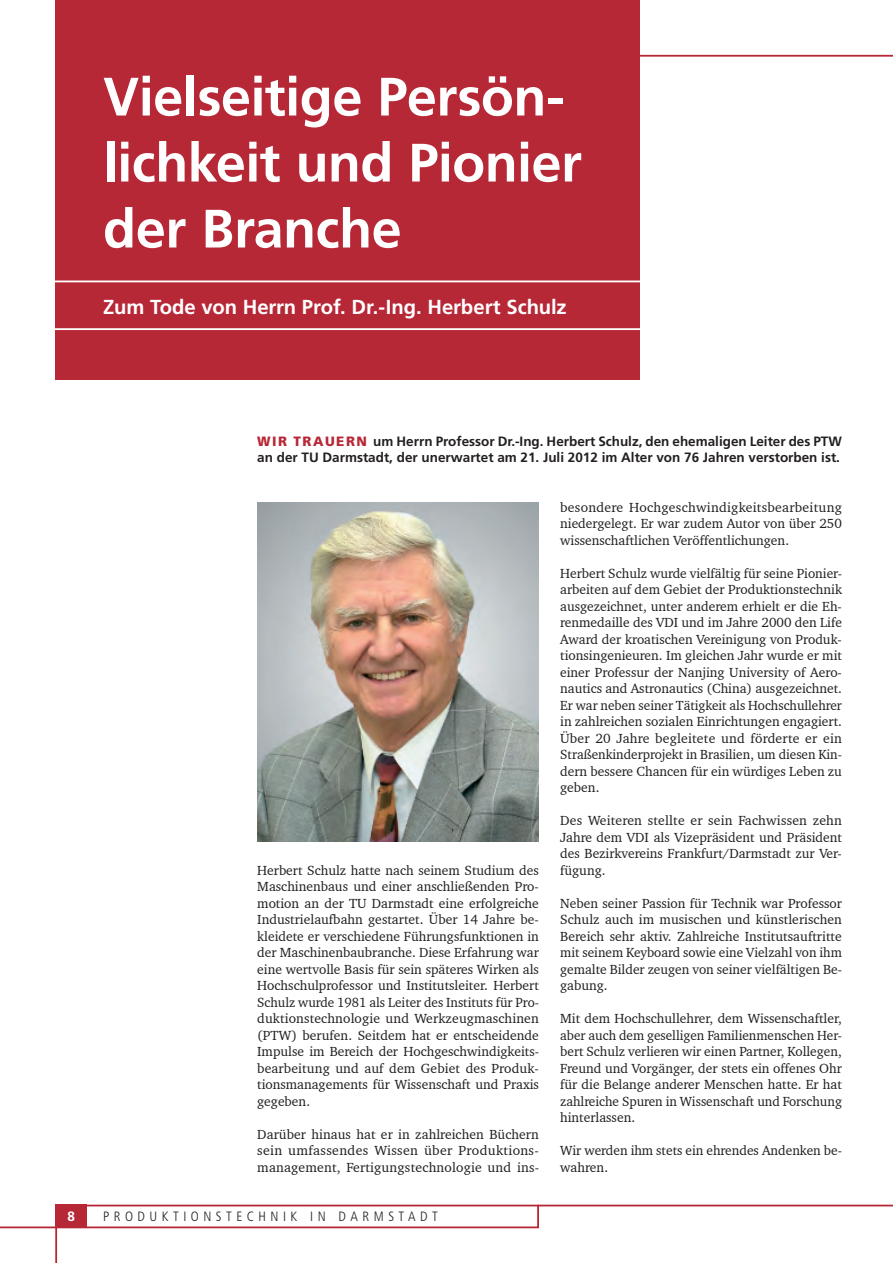
<style>
.page{position:relative;width:893px;height:1263px;background:#fff}
.page>*{position:absolute;margin:0;border:0;box-sizing:border-box;transform-origin:0 0}
.t1{font:700 54px/66px "Frutiger";letter-spacing:-.01em;color:#fff}
.t2{font:700 20.25px "Frutiger";letter-spacing:-.005em;color:#fff}
.t3{font:13.5px/16.5px "Charter IT Cby BT";color:#231f20;text-align:justify}
.t4{font:700 13.5px/16.5px "Frutiger";color:#231f20}
.t5{font:300 condensed 13.5px "Frutiger";letter-spacing:.335em;color:#231f20}
.t6{font:700 13.5px "Frutiger";color:#fff}
.s1{font-weight:900;color:#b72837}
</style>
<div class="page">
<div style="left:55px;top:1205px;width:484px;height:23px;background:#fff;border:2px solid #b72837"></div>
<div style="left:55px;top:1205px;width:32px;height:23px;background:#b72837"></div>
<hr style="left:538px;top:1205px;width:355px;height:1px;background:#b72837">
<hr style="left:55px;top:1205px;width:2px;height:58px;background:#b72837">
<hr style="left:0;top:1226px;width:57px;height:2px;background:#b72837">
<hr style="left:55px;top:55px;width:838px;height:2px;background:#b72837">
<div style="left:55px;top:0;width:585px;height:380px;background:#b72837"></div>
<svg style="left:55px;top:281px;width:585px;height:49px"></svg>
<img style="left:257px;top:502px;width:282px;height:340px">
<p class="t1" style="left:103px;top:63px;width:480px">Vielseitige Persön&shy;lichkeit und Pionier der Branche</p>
<p class="t2" style="left:103px;top:295px;width:465px">Zum Tode von Herrn Prof. Dr.-Ing. Herbert Schulz</p>
<p class="t4" style="left:257px;top:432px;width:586px"><span class="s1">WIR TRAUERN</span> um Herrn Professor Dr.-Ing. Herbert Schulz, den ehemaligen Leiter des PTW an der TU Darmstadt, der unerwartet am 21. Juli 2012 im Alter von 76 Jahren verstorben ist.</p>
<p class="t3" style="left:257px;top:861px;width:283px">Herbert Schulz hatte nach seinem Studium des Maschinenbaus und einer anschließenden Pro&shy;motion an der TU Darmstadt eine erfolgreiche Industrielaufbahn gestartet. Über 14 Jahre be&shy;kleidete er verschiedene Führungsfunktionen in der Maschinenbaubranche. Diese Erfahrung war eine wertvolle Basis für sein späteres Wirken als Hochschulprofessor und Institutsleiter. Herbert Schulz wurde 1981 als Leiter des Instituts für Pro&shy;duktionstechnologie und Werkzeugmaschinen (PTW) berufen. Seitdem hat er entscheidende Impulse im Bereich der Hochgeschwindigkeits&shy;bearbeitung und auf dem Gebiet des Produk&shy;tionsmanagements für Wissenschaft und Praxis gegeben.</p>
<p class="t3" style="left:257px;top:1125px;width:283px">Darüber hinaus hat er in zahlreichen Büchern sein umfassendes Wissen über Produktions&shy;management, Fertigungstechnologie und ins-</p>
<p class="t6" style="left:67px;top:1208px;width:9px">8</p>
<p class="t5" style="left:103px;top:1209px;width:336px">PRODUKTIONSTECHNIK IN D ARMSTADT</p>
<p class="t3" style="left:560px;top:498px;width:283px">besondere Hochgeschwindigkeitsbearbeitung niedergelegt. Er war zudem Autor von über 250 wissenschaftlichen Veröffentlichungen.</p>
<p class="t3" style="left:560px;top:564px;width:283px">Herbert Schulz wurde vielfältig für seine Pionier&shy;arbeiten auf dem Gebiet der Produktionstechnik ausgezeichnet, unter anderem erhielt er die Eh&shy;renmedaille des VDI und im Jahre 2000 den Life Award der kroatischen Vereinigung von Produk&shy;tionsingenieuren. Im gleichen Jahr wurde er mit einer Professur der Nanjing University of Aero&shy;nautics and Astronautics (China) ausgezeichnet.<br>Er war neben seiner Tätigkeit als Hochschullehrer in zahlreichen sozialen Einrichtungen engagiert.<br>Über 20 Jahre begleitete und förderte er ein Straßenkinderprojekt in Brasilien, um diesen Kin&shy;dern bessere Chancen für ein würdiges Leben zu geben.</p>
<p class="t3" style="left:560px;top:812px;width:283px">Des Weiteren stellte er sein Fachwissen zehn Jahre dem VDI als Vizepräsident und Präsident des Bezirkvereins Frankfurt/Darmstadt zur Ver&shy;fügung.</p>
<p class="t3" style="left:560px;top:894px;width:283px">Neben seiner Passion für Technik war Professor Schulz auch im musischen und künstlerischen Bereich sehr aktiv. Zahlreiche Institutsauftritte mit seinem Keyboard sowie eine Vielzahl von ihm gemalte Bilder zeugen von seiner vielfältigen Be&shy;gabung.</p>
<p class="t3" style="left:560px;top:1010px;width:283px">Mit dem Hochschullehrer, dem Wissenschaftler, aber auch dem geselligen Familienmenschen Her&shy;bert Schulz verlieren wir einen Partner, Kollegen, Freund und Vorgänger, der stets ein offenes Ohr für die Belange anderer Menschen hatte. Er hat zahlreiche Spuren in Wissenschaft und Forschung hinterlassen.</p>
<p class="t3" style="left:560px;top:1142px;width:283px">Wir werden ihm stets ein ehrendes Andenken be&shy;wahren.</p>
</div>
